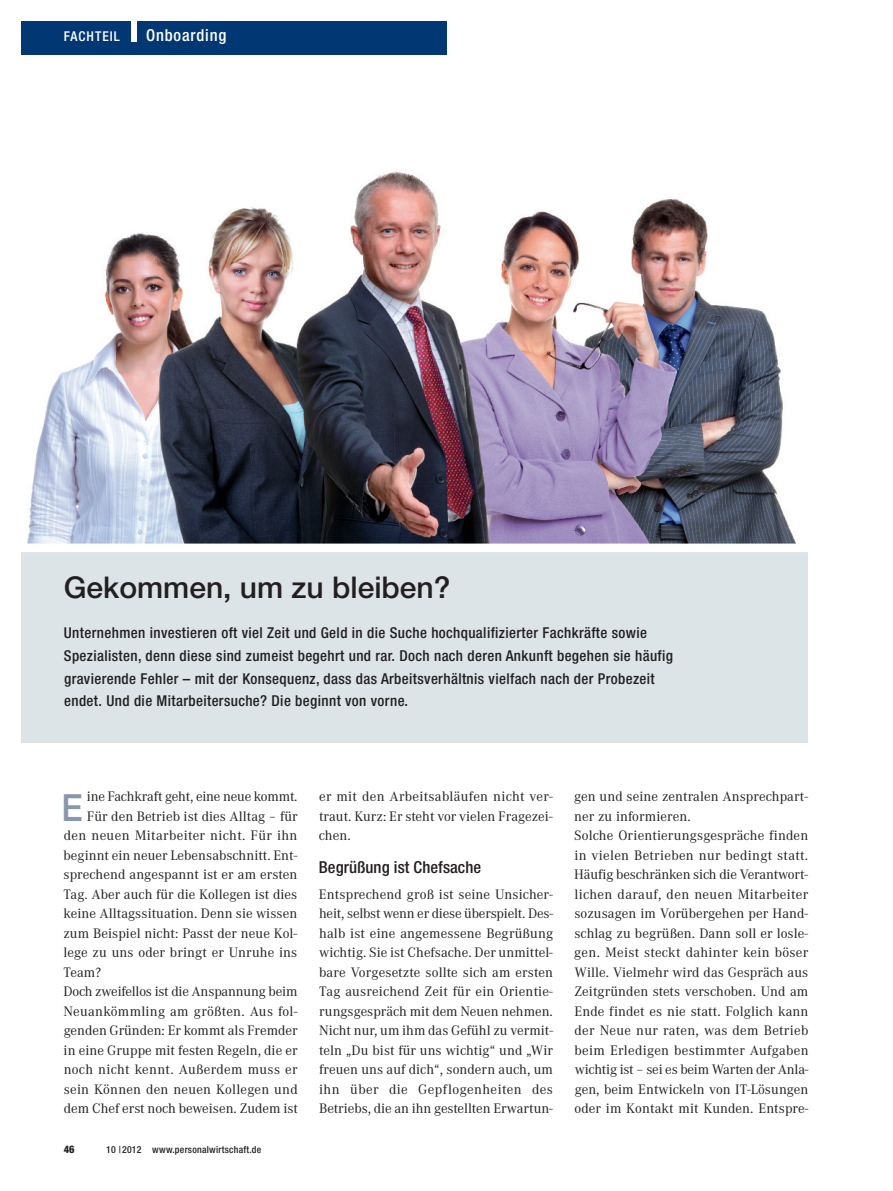
<style>
.page{position:relative;width:893px;height:1191px;background:#fff}
.page>*{position:absolute;margin:0;border:0;box-sizing:border-box;transform-origin:0 0}
.t1{font:500 37.5px "Helvetica Neue";color:#8897ad;scale:.9 1}
.t2{font:500 30px "Helvetica Neue";color:#231f20}
.t3{font:500 condensed 16.5px "Helvetica Neue";letter-spacing:.005em;color:#231f20}
.t4{font:500 condensed 16.5px "Helvetica Neue";letter-spacing:.05em;color:#fff}
.t5{font:500 condensed 15px/22.5px "Helvetica Neue";letter-spacing:.025em;color:#231f20}
.t6{font:14.25px/19.5px "Corporate A";letter-spacing:.005em;color:#231f20;text-align:justify}
.t7{font:14.25px "Corporate A";letter-spacing:.025em;color:#231f20}
.t8{font:14.25px "Corporate A";letter-spacing:-.015em;color:#231f20}
.t9{font:500 condensed 13.5px "Helvetica Neue";letter-spacing:.075em;color:#fff}
.t10{font:800 condensed 10.5px "Helvetica Neue";color:#231f20}
.t11{font:500 condensed 9.75px "Helvetica Neue";letter-spacing:.025em;color:#231f20}
</style>
<div class="page">
<div style="left:21px;top:21px;width:425px;height:34px;background:#013874"></div>
<div style="left:131px;top:21px;width:5px;height:20px;background:#fff"></div>
<img style="left:27px;top:171px;width:769px;height:372px">
<div style="left:21px;top:548px;width:787px;height:195px;background:#dde4e8"></div>
<div style="left:17px;top:543px;width:791px;height:9px;background:#fff"></div>
<p class="t9" style="left:64px;top:32px;width:58px">FACHTEIL</p>
<p class="t4" style="left:146px;top:30px;width:82px">Onboarding</p>
<h2 class="t2" style="left:64px;top:576px;width:388px">Gekommen, um zu bleiben?</h2>
<p class="t5" style="left:64px;top:623px;width:611px">Unternehmen investieren oft viel Zeit und Geld in die Suche hochqualifizierter Fachkräfte sowie Spezialisten, denn diese sind zumeist begehrt und rar. Doch nach deren Ankunft begehen sie häufig gravierende Fehler – mit der Konsequenz, dass das Arbeitsverhältnis vielfach nach der Probezeit endet. Und die Mitarbeitersuche? Die beginnt von vorne.</p>
<p class="t8" style="left:87px;top:788px;width:212px">ine Fachkraft geht, eine neue kommt.</p>
<p class="t6" style="left:87px;top:806px;width:212px">Für den Betrieb ist dies Alltag – für</p>
<p class="t7" style="left:64px;top:827px;width:235px">den neuen Mitarbeiter nicht. Für ihn</p>
<p class="t6" style="left:64px;top:845px;width:235px">beginnt ein neuer Lebensabschnitt. Ent-</p>
<p class="t6" style="left:64px;top:864px;width:235px">sprechend angespannt ist er am ersten</p>
<p class="t6" style="left:63px;top:884px;width:235px">Tag. Aber auch für die Kollegen ist dies</p>
<p class="t6" style="left:63px;top:903px;width:235px">keine Alltagssituation. Denn sie wissen</p>
<p class="t6" style="left:63px;top:923px;width:235px">zum Beispiel nicht: Passt der neue Kol-</p>
<p class="t6" style="left:63px;top:942px;width:235px">lege zu uns oder bringt er Unruhe ins</p>
<p class="t6" style="left:64px;top:962px;width:39px">Team?</p>
<p class="t6" style="left:64px;top:981px;width:235px">Doch zweifellos ist die Anspannung beim</p>
<p class="t6" style="left:64px;top:1001px;width:235px">Neuankömmling am größten. Aus fol-</p>
<p class="t6" style="left:64px;top:1020px;width:235px">genden Gründen: Er kommt als Fremder</p>
<p class="t6" style="left:64px;top:1040px;width:235px">in eine Gruppe mit festen Regeln, die er</p>
<p class="t7" style="left:64px;top:1061px;width:235px">noch nicht kennt. Außerdem muss er</p>
<p class="t6" style="left:64px;top:1079px;width:235px">sein Können den neuen Kollegen und</p>
<p class="t6" style="left:64px;top:1098px;width:235px">dem Chef erst noch beweisen. Zudem ist</p>
<h1 class="t1" style="left:61px;top:794px;width:25px">E</h1>
<p class="t10" style="left:64px;top:1145px;width:12px">46</p>
<p class="t11" style="left:106px;top:1145px;width:157px">10 |2012 www.personalwirtschaft.de</p>
<p class="t6" style="left:319px;top:786px;width:236px">er mit den Arbeitsabläufen nicht ver&shy;traut. Kurz: Er steht vor vielen Fragezei&shy;chen.</p>
<p class="t3" style="left:319px;top:861px;width:164px">Begrüßung ist Chefsache</p>
<p class="t6" style="left:319px;top:884px;width:236px">Entsprechend groß ist seine Unsicher&shy;heit, selbst wenn er diese überspielt. Des&shy;halb ist eine angemessene Begrüßung wichtig. Sie ist Chefsache. Der unmittel&shy;bare Vorgesetzte sollte sich am ersten Tag ausreichend Zeit für ein Orientie&shy;rungsgespräch mit dem Neuen nehmen.<br>Nicht nur, um ihm das Gefühl zu vermit&shy;teln „Du bist für uns wichtig“ und „Wir freuen uns auf dich“, sondern auch, um ihn über die Gepflogenheiten des Betriebs, die an ihn gestellten Erwartun-</p>
<p class="t6" style="left:574px;top:786px;width:236px;text-align:left">gen und seine zentralen Ansprechpart&shy;ner zu informieren.<br>Solche Orientierungsgespräche finden in vielen Betrieben nur bedingt statt.<br>Häufig beschränken sich die Verantwort&shy;lichen darauf, den neuen Mitarbeiter sozusagen im Vorübergehen per Hand&shy;schlag zu begrüßen. Dann soll er losle&shy;gen. Meist steckt dahinter kein böser Wille. Vielmehr wird das Gespräch aus Zeitgründen stets verschoben. Und am Ende findet es nie statt. Folglich kann der Neue nur raten, was dem Betrieb beim Erledigen bestimmter Aufgaben wichtig ist – sei es beim Warten der Anla&shy;gen, beim Entwickeln von IT-Lösungen oder im Kontakt mit Kunden. Entspre-</p>
</div>
